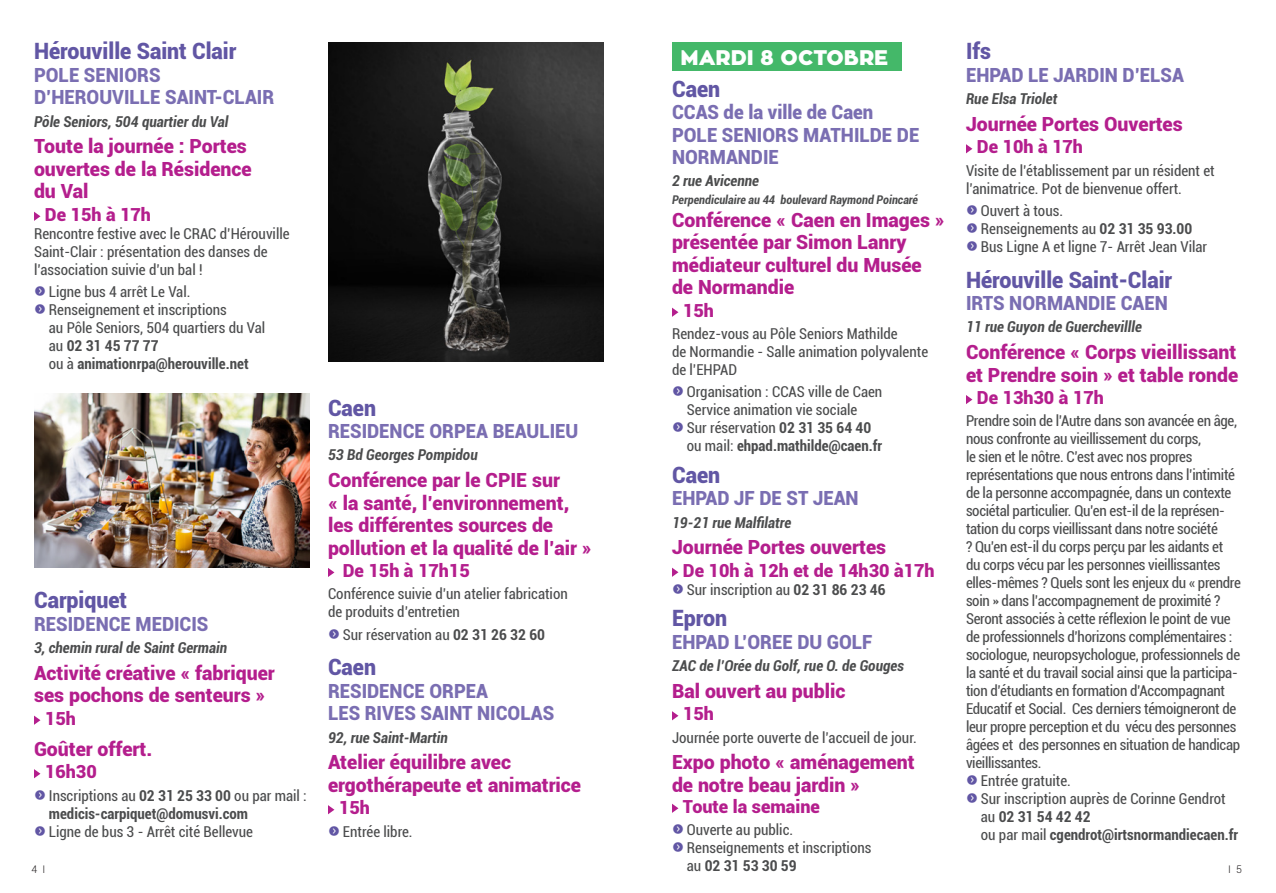
<style>
.page{position:relative;width:1276px;height:893px;background:#fff}
.page>*{position:absolute;margin:0;border:0;box-sizing:border-box;transform-origin:0 0}
.t1{font:900 22.5px "Roboto";color:#6156a4;scale:.95 1}
.t2{font:900 21px "Zona Pro";color:#fff}
.t3{font:900 19.5px/22.5px "Roboto";color:#b41e8d}
.t4{font:900 19.5px/22.5px "Roboto";color:#7a6eb2;scale:.95 1}
.t5{font:900 18px "Roboto";color:#b41e8d}
.t6{font:condensed 15px/18px "Roboto";color:#4b4c4d}
.t7{font:condensed 15px/18px "Roboto";letter-spacing:-.02em;color:#4b4c4d}
.t8{font:italic 700 condensed 15px "Roboto";color:#4b4c4d}
.t9{font:700 condensed 15px/18px "Roboto";color:#4b4c4d}
.t10{font:italic 700 condensed 12px "Roboto";color:#4b4c4d}
.t11{font:300 10.5px "Roboto";color:#231f20}
.s1{font-family:"Button Bonus Circle Negative";font-stretch:normal;font-size:12px;color:#6156a4}
.s2{font-weight:700}
.s3{font-weight:400}
.s4{font-family:"Button Bonus Circle Negative";font-weight:400;font-stretch:normal;font-size:12px;color:#6156a4}
</style>
<div class="page">
<svg style="left:328px;top:568px;width:6px;height:9px"></svg>
<svg style="left:328px;top:805px;width:6px;height:9px"></svg>
<svg style="left:966px;top:144px;width:6px;height:9px"></svg>
<svg style="left:966px;top:395px;width:6px;height:9px"></svg>
<div style="left:672px;top:43px;width:229px;height:28px;background:#44b869"></div>
<svg style="left:672px;top:308px;width:6px;height:9px"></svg>
<svg style="left:672px;top:568px;width:6px;height:9px"></svg>
<svg style="left:672px;top:711px;width:6px;height:9px"></svg>
<svg style="left:672px;top:804px;width:6px;height:9px"></svg>
<svg style="left:34px;top:212px;width:6px;height:9px"></svg>
<svg style="left:34px;top:716px;width:6px;height:9px"></svg>
<svg style="left:34px;top:769px;width:6px;height:9px"></svg>
<img style="left:328px;top:43px;width:276px;height:318px">
<img style="left:34px;top:393px;width:276px;height:174px">
<p class="t1" style="left:966px;top:35px;width:28px">Ifs</p>
<p class="t4" style="left:966px;top:63px;width:231px">EHPAD LE JARDIN D’ELSA</p>
<p class="t8" style="left:966px;top:88px;width:93px">Rue Elsa Triolet</p>
<p class="t3" style="left:966px;top:112px;width:218px">Journée Portes Ouvertes</p>
<p class="t5" style="left:977px;top:134px;width:108px">De 10h à 17h</p>
<p class="t6" style="left:966px;top:161px;width:250px">Visite de l’établissement par un résident et l’animatrice. Pot de bienvenue offert.</p>
<p class="t6" style="left:966px;top:201px;width:228px"><span class="s1">f</span> Ouvert à tous.<br><span class="s1">f</span> Renseignements au <span class="s2">02 31 35 93.00</span></p>
<p class="t6" style="left:966px;top:237px;width:243px"><span class="s1">f</span> Bus Ligne A et ligne 7- Arrêt Jean Vilar</p>
<p class="t1" style="left:966px;top:264px;width:218px">Hérouville Saint-Clair</p>
<p class="t4" style="left:966px;top:291px;width:214px">IRTS NORMANDIE CAEN</p>
<p class="t8" style="left:966px;top:317px;width:178px">11 rue Guyon de Guerchevillle</p>
<p class="t3" style="left:966px;top:340px;width:274px">Conférence « Corps vieillissant et Prendre soin » et table ronde</p>
<p class="t5" style="left:977px;top:385px;width:128px">De 13h30 à 17h</p>
<p class="t7" style="left:966px;top:412px;width:276px">Prendre soin de l’Autre dans son avancée en âge, nous confronte au vieillissement du corps,<br>le sien et le nôtre. C’est avec nos propres représentations que nous entrons dans l’intimité de la personne accompagnée, dans un contexte sociétal particulier. Qu’en est-il de la représen&shy;tation du corps vieillissant dans notre société<br>? Qu’en est-il du corps perçu par les aidants et du corps vécu par les personnes vieillissantes elles-mêmes ? Quels sont les enjeux du « prendre soin » dans l’accompagnement de proximité ?<br>Seront associés à cette réflexion le point de vue de professionnels d’horizons complémentaires : sociologue, neuropsychologue, professionnels de la santé et du travail social ainsi que la participa&shy;tion d’étudiants en formation d’Accompagnant Educatif et Social. Ces derniers témoigneront de leur propre perception et du vécu des personnes âgées et des personnes en situation de handicap vieillissantes.</p>
<p class="t6" style="left:966px;top:772px;width:106px"><span class="s1">f</span> Entrée gratuite.</p>
<p class="t6" style="left:966px;top:790px;width:261px"><span class="s1">f</span> Sur inscription auprès de Corinne Gendrot</p>
<p class="t9" style="left:981px;top:808px;width:111px"><span class="s3">au</span> 02 31 54 42 42</p>
<p class="t9" style="left:981px;top:826px;width:259px"><span class="s3">ou par mail</span> cgendrot@irtsnormandiecaen.fr</p>
<p class="t1" style="left:34px;top:35px;width:214px">Hérouville Saint Clair</p>
<p class="t4" style="left:34px;top:63px;width:254px">POLE SENIORS<br>D’HEROUVILLE SAINT-CLAIR</p>
<p class="t8" style="left:34px;top:111px;width:196px">Pôle Seniors, 504 quartier du Val</p>
<p class="t3" style="left:34px;top:134px;width:219px">Toute la journée : Portes ouvertes de la Résidence du Val</p>
<p class="t5" style="left:45px;top:202px;width:108px">De 15h à 17h</p>
<p class="t6" style="left:34px;top:224px;width:257px">Rencontre festive avec le CRAC d’Hérouville<br>Saint-Clair : présentation des danses de l’association suivie d’un bal !</p>
<p class="t6" style="left:34px;top:282px;width:158px"><span class="s1">f</span> Ligne bus 4 arrêt Le Val.</p>
<p class="t6" style="left:49px;top:300px;width:218px;text-indent:-15px"><span class="s1">f</span> Renseignement et inscriptions<br>au Pôle Seniors, 504 quartiers du Val au <span class="s2">02 31 45 77 77<br></span>ou à <span class="s2">animationrpa@herouville.net</span></p>
<p class="t2" style="left:680px;top:44px;width:209px">MARDI 8 OCTOBRE</p>
<p class="t1" style="left:672px;top:73px;width:52px">Caen</p>
<p class="t4" style="left:672px;top:100px;width:262px">CCAS de la ville de Caen<br>POLE SENIORS MATHILDE DE<br>NORMANDIE</p>
<p class="t8" style="left:672px;top:170px;width:89px">2 rue Avicenne</p>
<p class="t10" style="left:672px;top:192px;width:248px">Perpendiculaire au 44 boulevard Raymond Poincaré</p>
<p class="t3" style="left:672px;top:208px;width:274px">Conférence « Caen en Images » présentée par Simon Lanry médiateur culturel du Musée de Normandie</p>
<p class="t5" style="left:683px;top:298px;width:32px">15h</p>
<p class="t6" style="left:672px;top:324px;width:258px">Rendez-vous au Pôle Seniors Mathilde<br>de Normandie - Salle animation polyvalente de l’EHPAD</p>
<p class="t6" style="left:687px;top:382px;width:197px;text-indent:-15px"><span class="s1">f</span> Organisation : CCAS ville de Caen<br>Service animation vie sociale</p>
<p class="t9" style="left:687px;top:418px;width:197px;text-indent:-15px"><span class="s4">f</span> <span class="s3">Sur réservation</span> 02 31 35 64 40 <span class="s3">ou mail:</span> ehpad.mathilde@caen.fr</p>
<p class="t1" style="left:672px;top:459px;width:52px">Caen</p>
<p class="t4" style="left:672px;top:486px;width:198px">EHPAD JF DE ST JEAN</p>
<p class="t8" style="left:672px;top:512px;width:121px">19-21 rue Malfilatre</p>
<p class="t3" style="left:672px;top:535px;width:216px">Journée Portes ouvertes</p>
<p class="t5" style="left:683px;top:558px;width:253px">De 10h à 12h et de 14h30 à17h</p>
<p class="t6" style="left:672px;top:580px;width:215px"><span class="s1">f</span> Sur inscription au <span class="s2">02 31 86 23 46</span></p>
<p class="t1" style="left:672px;top:602px;width:60px">Epron</p>
<p class="t4" style="left:672px;top:630px;width:213px">EHPAD L’OREE DU GOLF</p>
<p class="t8" style="left:672px;top:655px;width:233px">ZAC de l’Orée du Golf, rue O. de Gouges</p>
<p class="t3" style="left:672px;top:679px;width:175px">Bal ouvert au public</p>
<p class="t5" style="left:683px;top:701px;width:32px">15h</p>
<p class="t6" style="left:672px;top:728px;width:246px">Journée porte ouverte de l’accueil de jour.</p>
<p class="t3" style="left:672px;top:750px;width:244px">Expo photo « aménagement de notre beau jardin »</p>
<p class="t5" style="left:683px;top:794px;width:138px">Toute la semaine</p>
<p class="t6" style="left:672px;top:820px;width:123px"><span class="s1">f</span> Ouverte au public.</p>
<p class="t6" style="left:687px;top:838px;width:186px;text-indent:-15px"><span class="s1">f</span> Renseignements et inscriptions au <span class="s2">02 31 53 30 59</span></p>
<p class="t1" style="left:328px;top:392px;width:52px">Caen</p>
<p class="t4" style="left:328px;top:419px;width:265px">RESIDENCE ORPEA BEAULIEU</p>
<p class="t8" style="left:328px;top:444px;width:151px">53 Bd Georges Pompidou</p>
<p class="t3" style="left:328px;top:468px;width:265px">Conférence par le CPIE sur<br>« la santé, l’environnement, les différentes sources de pollution et la qualité de l’air »</p>
<p class="t5" style="left:343px;top:558px;width:128px">De 15h à 17h15</p>
<p class="t6" style="left:328px;top:584px;width:241px">Conférence suivie d’un atelier fabrication de produits d’entretien</p>
<p class="t6" style="left:328px;top:625px;width:219px"><span class="s1">f</span> Sur réservation au <span class="s2">02 31 26 32 60</span></p>
<p class="t1" style="left:328px;top:651px;width:52px">Caen</p>
<p class="t4" style="left:328px;top:679px;width:240px">RESIDENCE ORPEA<br>LES RIVES SAINT NICOLAS</p>
<p class="t8" style="left:328px;top:727px;width:121px">92, rue Saint-Martin</p>
<p class="t3" style="left:328px;top:750px;width:255px">Atelier équilibre avec ergothérapeute et animatrice</p>
<p class="t5" style="left:339px;top:795px;width:32px">15h</p>
<p class="t6" style="left:328px;top:822px;width:86px"><span class="s1">f</span> Entrée libre.</p>
<p class="t1" style="left:34px;top:584px;width:100px">Carpiquet</p>
<p class="t4" style="left:34px;top:612px;width:185px">RESIDENCE MEDICIS</p>
<p class="t8" style="left:34px;top:637px;width:195px">3, chemin rural de Saint Germain</p>
<p class="t3" style="left:34px;top:661px;width:242px">Activité créative « fabriquer ses pochons de senteurs »</p>
<p class="t5" style="left:45px;top:706px;width:32px">15h</p>
<p class="t3" style="left:34px;top:737px;width:120px">Goûter offert.</p>
<p class="t5" style="left:45px;top:759px;width:53px">16h30</p>
<p class="t9" style="left:49px;top:786px;width:259px;text-indent:-15px"><span class="s4">f</span> <span class="s3">Inscriptions au</span> 02 31 25 33 00 <span class="s3">ou par mail : </span>medicis-carpiquet@domusvi.com</p>
<p class="t6" style="left:34px;top:822px;width:220px"><span class="s1">f</span> Ligne de bus 3 - Arrêt cité Bellevue</p>
<p class="t11" style="left:31px;top:862px;width:15px">4 I</p>
<p class="t11" style="left:1228px;top:862px;width:15px">I 5</p>
</div>
